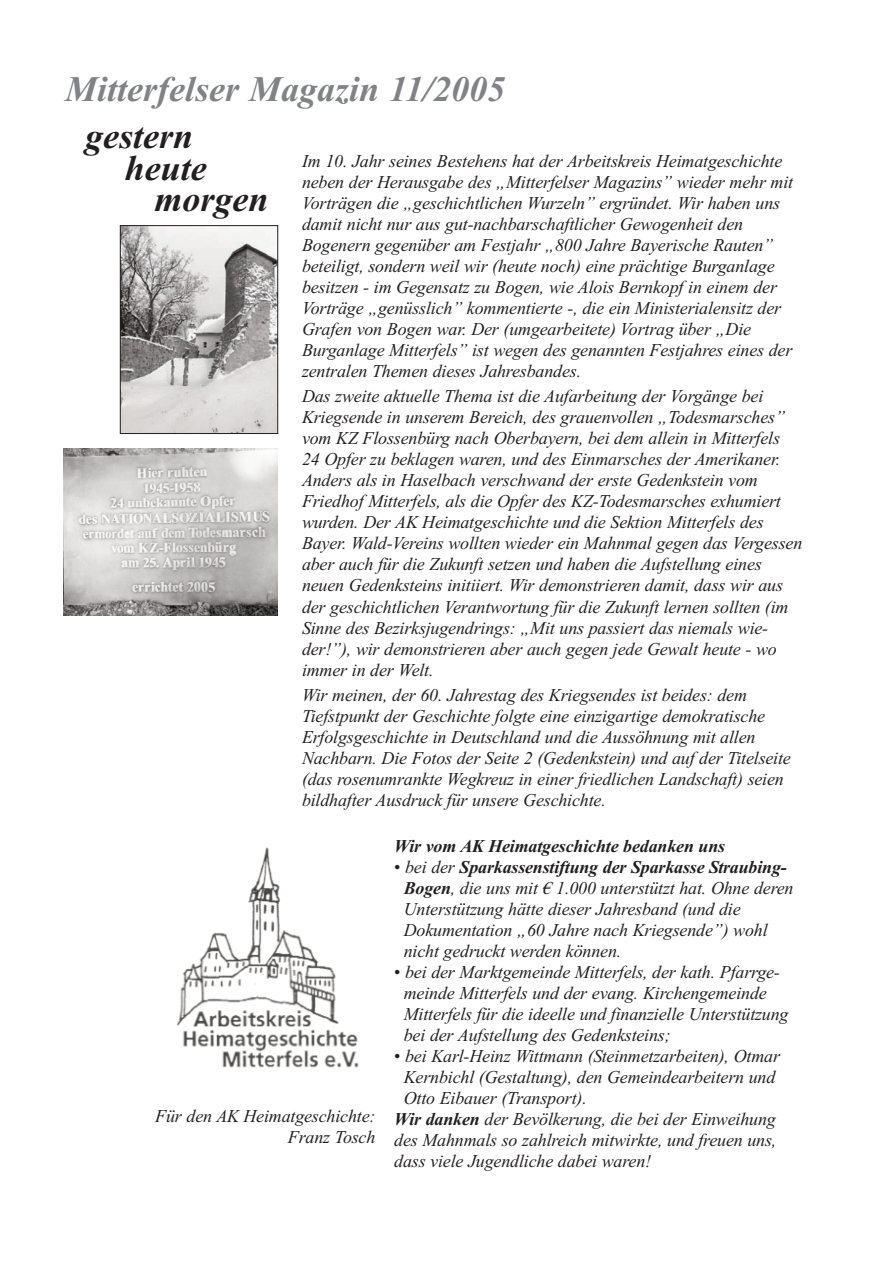
<style>
.page{position:relative;width:893px;height:1263px;background:#fff}
.page>*{position:absolute;margin:0;border:0;box-sizing:border-box;transform-origin:0 0}
.t1{font:italic 700 36px "Times New Roman";color:#808285}
.t2{font:italic 700 36px "Times New Roman";color:#231f20}
.t3{font:italic 18px/21px "Times New Roman";letter-spacing:-.01em;color:#231f20}
.t4{font:italic 700 18px "Times New Roman";letter-spacing:-.01em;color:#231f20}
.s1{font-weight:700}
</style>
<div class="page">
<img style="left:176px;top:847px;width:183px;height:221px">
<img style="left:122px;top:227px;width:154px;height:205px">
<div style="left:120px;top:225px;width:158px;height:209px;border:1px solid #231f20"></div>
<img style="left:64px;top:449px;width:214px;height:166px">
<h1 class="t1" style="left:65px;top:67px;width:441px">Mitterfelser Magazin 11/2005</h1>
<h1 class="t2" style="left:85px;top:115px;width:109px">gestern</h1>
<h1 class="t2" style="left:125px;top:146px;width:84px">heute</h1>
<h1 class="t2" style="left:154px;top:177px;width:116px">morgen</h1>
<p class="t3" style="left:302px;top:150px;width:493px">Im 10. Jahr seines Bestehens hat der Arbeitskreis Heimat ge schichte neben der Herausgabe des „Mitterfelser Magazins” wieder mehr mit Vorträgen die „geschichtlichen Wurzeln” ergründet. Wir haben uns damit nicht nur aus gut-nachbarschaftlicher Gewo genheit den Bogenern gegenüber am Festjahr „800 Jahre Bayeri sche Rauten” beteiligt, sondern weil wir (heute noch) eine prächtige Burganlage besitzen - im Gegensatz zu Bogen, wie Alois Bernkopf in einem der Vorträge „genüsslich” kommentierte -, die ein Ministerialensitz der Grafen von Bogen war. Der (umgearbeitete) Vortrag über „Die Burganlage Mitterfels” ist wegen des ge nannten Festjahres eines der zentralen Themen dieses Jahresbandes.</p>
<p class="t3" style="left:302px;top:386px;width:502px">Das zweite aktuelle Thema ist die Aufarbeitung der Vorgänge bei Kriegsende in unserem Bereich, des grauenvollen „Todesmar sches” vom KZ Flossenbürg nach Oberbayern, bei dem allein in Mitterfels<br>24 Opfer zu beklagen waren, und des Einmarsches der Amerikaner.<br>Anders als in Haselbach verschwand der erste Gedenk stein vom Friedhof Mitterfels, als die Opfer des KZ-Todes marsches exhumiert wurden. Der AK Heimatgeschichte und die Sektion Mitterfels des Bayer. Wald-Vereins wollten wieder ein Mahnmal gegen das Vergessen aber auch für die Zukunft setzen und haben die Aufstellung eines neuen Gedenk steins initiiert. Wir demonstrieren damit, dass wir aus der geschichtlichen Verantwortung für die Zukunft lernen sollten (im Sinne des Be zirksjugendrings: „Mit uns passiert das niemals wie&shy;der!”), wir demon strieren aber auch gegen jede Gewalt heute - wo immer in der Welt.</p>
<p class="t3" style="left:302px;top:684px;width:490px">Wir meinen, der 60. Jahrestag des Kriegsendes ist beides: dem Tiefstpunkt der Geschichte folgte eine einzigartige demokratische Erfolgsgeschichte in Deutschland und die Aussöhnung mit allen Nachbarn. Die Fotos der Seite 2 (Gedenkstein) und auf der Titelseite (das rosenumrankte Wegkreuz in einer friedlichen Landschaft) seien bildhafter Ausdruck für unsere Geschichte.</p>
<p class="t4" style="left:394px;top:835px;width:332px">Wir vom AK Heimatgeschichte bedanken uns</p>
<p class="t3" style="left:404px;top:856px;width:391px;text-indent:-10px">• bei der <span class="s1">Sparkassenstiftung der Sparkasse Straubing-Bogen</span>, die uns mit € 1.000 unterstützt hat. Ohne deren Unterstützung hätte dieser Jahresband (und die Dokumentation „60 Jahre nach Kriegsende”) wohl nicht gedruckt werden können.</p>
<p class="t3" style="left:404px;top:961px;width:386px;text-indent:-10px">• bei der Marktgemeinde Mitterfels, der kath. Pfarrge - meinde Mitterfels und der evang. Kirchengemeinde Mitterfels für die ideelle und finanzielle Unterstützung bei der Aufstellung des Gedenksteins;</p>
<p class="t3" style="left:394px;top:1045px;width:387px">• bei Karl-Heinz Wittmann (Steinmetzarbeiten), Otmar</p>
<p class="t3" style="left:404px;top:1066px;width:373px">Kernbichl (Gestaltung), den Gemeindearbeitern und</p>
<p class="t3" style="left:404px;top:1087px;width:185px">Otto Eibauer (Transport).</p>
<p class="t3" style="left:394px;top:1108px;width:383px"><span class="s1">Wir danken</span> der Bevölkerung, die bei der Einweihung</p>
<p class="t3" style="left:394px;top:1129px;width:384px">des Mahnmals so zahlreich mitwirkte, und freuen uns,</p>
<p class="t3" style="left:394px;top:1150px;width:258px">dass viele Jugendliche dabei waren!</p>
<p class="t3" style="left:155px;top:1105px;width:222px;text-align:right">Für den AK Heimatgeschichte:<br>Franz Tosch</p>
</div>
